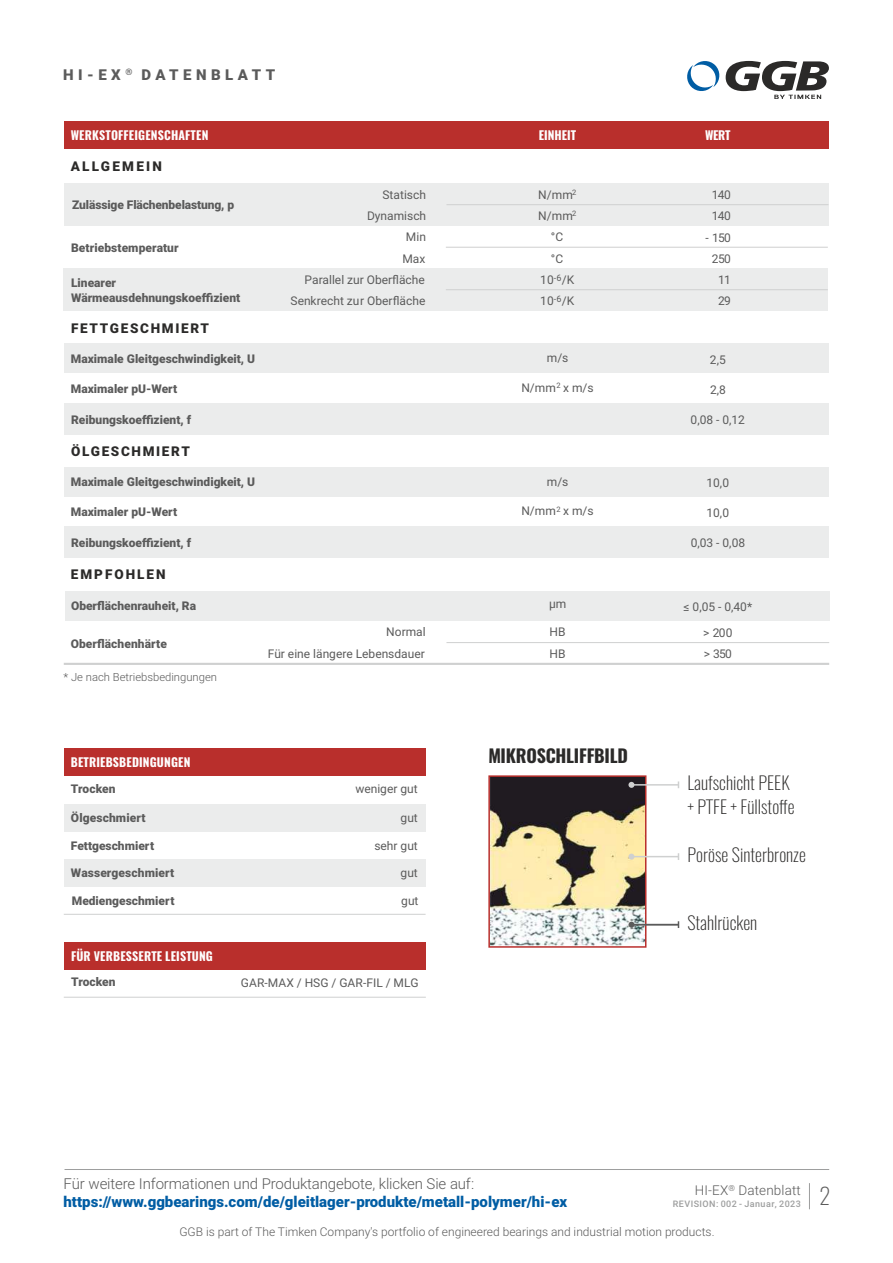
<style>
.page{position:relative;width:893px;height:1263px;background:#fff}
.page>*{position:absolute;margin:0;border:0;box-sizing:border-box;transform-origin:0 0}
.t1{font:200 22.5px "Oswald";color:#5b5b5b}
.t2{font:200 18px/24.5px "Oswald";color:#2b2a29}
.t3{font:700 18px "Oswald";letter-spacing:-.015em;color:#2b2a29}
.t4{font:900 15px "Roboto";color:#005da4}
.t5{font:300 15px "Roboto";letter-spacing:-.01em;color:#5b5b5b}
.t6{font:900 15px "Roboto";letter-spacing:.3em;color:#5b5b5b}
.t7{font:900 13.5px "Roboto";letter-spacing:.125em;color:#2b2a29}
.t8{font:300 13.5px "Roboto";letter-spacing:.01em;color:#5b5b5b}
.t9{font:900 13.5px "Roboto";letter-spacing:.17em;color:#2b2a29}
.t10{font:900 13.5px "Roboto";letter-spacing:.15em;color:#2b2a29}
.t11{font:900 12px/15px "Roboto";color:#5b5b5b}
.t12{font:12px/21.8px "Roboto";color:#5b5b5b}
.t13{font:300 12px "Roboto";color:#5b5b5b}
.t14{font:700 12px "Oswald";letter-spacing:.015em;color:#fefefe}
.t15{font:12px/21.3px "Roboto";letter-spacing:-.055em;color:#5b5b5b;text-align:right}
.t16{font:300 11.25px "Roboto";color:#5b5b5b}
.t17{font:500 9px "Roboto";letter-spacing:.05em;color:#9d9e9e}
.t18{font:9px "Roboto";color:#5b5b5b}
.t19{font:900 9px "Roboto";color:#5b5b5b}
.t20{font:300 8.25px "Roboto";color:#5b5b5b}
.t21{font:7.5px "Roboto";color:#5b5b5b}
</style>
<div class="page">
<div style="left:65px;top:591px;width:764px;height:30px;background:#ebecec"></div>
<hr style="left:65px;top:1169px;width:764px;height:1px;background:#9d9e9e">
<div style="left:64px;top:121px;width:764px;height:28px;background:#b92f2c"></div>
<svg style="left:809px;top:1183px;width:1px;height:26px"></svg>
<div style="left:64px;top:859px;width:362px;height:28px;background:#ebecec"></div>
<div style="left:64px;top:804px;width:362px;height:27px;background:#ebecec"></div>
<div style="left:64px;top:403px;width:764px;height:31px;background:#ebecec"></div>
<div style="left:64px;top:344px;width:764px;height:29px;background:#ebecec"></div>
<div style="left:64px;top:183px;width:764px;height:43px;background:#ebecec"></div>
<div style="left:64px;top:748px;width:362px;height:28px;background:#b92f2c"></div>
<hr style="left:446px;top:204px;width:382px;height:1px;background:#cfd0d0">
<hr style="left:64px;top:663px;width:765px;height:2px;background:#cfd0d0">
<hr style="left:64px;top:914px;width:362px;height:1px;background:#cfd0d0">
<hr style="left:446px;top:247px;width:382px;height:1px;background:#cfd0d0">
<hr style="left:446px;top:642px;width:383px;height:1px;background:#cfd0d0">
<img style="left:491px;top:778px;width:152px;height:167px">
<div style="left:488px;top:775px;width:158px;height:173px;border:2px solid #b92f2c"></div>
<hr style="left:631px;top:784px;width:47px;height:2px;background:#cfd0d0">
<svg style="left:628px;top:782px;width:6px;height:6px"></svg>
<hr style="left:631px;top:856px;width:47px;height:1px;background:#cfd0d0">
<svg style="left:628px;top:854px;width:6px;height:6px"></svg>
<div style="left:64px;top:942px;width:362px;height:27px;background:#b92f2c"></div>
<hr style="left:631px;top:924px;width:47px;height:1px;background:#5b5b5b">
<svg style="left:628px;top:922px;width:6px;height:6px"></svg>
<hr style="left:64px;top:997px;width:362px;height:1px;background:#cfd0d0">
<div style="left:64px;top:269px;width:764px;height:42px;background:#ebecec"></div>
<hr style="left:446px;top:289px;width:382px;height:1px;background:#cfd0d0">
<div style="left:64px;top:526px;width:764px;height:32px;background:#ebecec"></div>
<div style="left:64px;top:467px;width:764px;height:30px;background:#ebecec"></div>
<svg style="left:687px;top:60px;width:142px;height:39px"></svg>
<p class="t6" style="left:63px;top:69px;width:59px">HI-EX</p>
<p class="t19" style="left:125px;top:69px;width:9px">®</p>
<p class="t6" style="left:141px;top:69px;width:135px">DATENBLATT</p>
<p class="t14" style="left:71px;top:127px;width:139px">WERKSTOFFEIGENSCHAFTEN</p>
<p class="t14" style="left:539px;top:127px;width:39px">EINHEIT</p>
<p class="t14" style="left:705px;top:127px;width:27px">WERT</p>
<p class="t9" style="left:71px;top:161px;width:93px">ALLGEMEIN</p>
<p class="t11" style="left:72px;top:199px;width:163px">Zulässige Flächenbelastung, p</p>
<p class="t11" style="left:71px;top:241px;width:109px">Betriebstemperatur</p>
<p class="t12" style="left:382px;top:185px;width:45px">Statisch</p>
<p class="t12" style="left:538px;top:185px;width:36px">N/mm</p>
<p class="t21" style="left:572px;top:190px;width:6px">2</p>
<p class="t12" style="left:367px;top:206px;width:61px">Dynamisch</p>
<p class="t12" style="left:538px;top:206px;width:36px">N/mm</p>
<p class="t21" style="left:572px;top:211px;width:6px">2</p>
<p class="t12" style="left:402px;top:227px;width:25px">Min<br>Max</p>
<p class="t12" style="left:551px;top:227px;width:14px">°C</p>
<p class="t12" style="left:551px;top:249px;width:14px">°C</p>
<p class="t11" style="left:71px;top:277px;width:171px">Linearer<br>Wärmeausdehnungskoeffizient</p>
<p class="t12" style="left:305px;top:270px;width:122px">Parallel zur Oberfläche</p>
<p class="t18" style="left:554px;top:274px;width:9px">-6</p>
<p class="t12" style="left:540px;top:270px;width:36px">10 /K</p>
<p class="t18" style="left:554px;top:295px;width:9px">-6</p>
<p class="t12" style="left:290px;top:291px;width:136px">Senkrecht zur Oberfläche</p>
<p class="t12" style="left:540px;top:291px;width:36px">10 /K</p>
<p class="t7" style="left:71px;top:323px;width:139px">FETTGESCHMIERT</p>
<p class="t11" style="left:71px;top:352px;width:186px">Maximale Gleitgeschwindigkeit, U</p>
<p class="t12" style="left:547px;top:349px;width:23px">m/s</p>
<p class="t11" style="left:71px;top:382px;width:108px">Maximaler pU-Wert</p>
<p class="t12" style="left:521px;top:378px;width:74px">N/mm<sup>2</sup> x m/s</p>
<p class="t11" style="left:71px;top:413px;width:121px">Reibungskoeffizient, f</p>
<p class="t7" style="left:71px;top:446px;width:120px">ÖLGESCHMIERT</p>
<p class="t11" style="left:71px;top:476px;width:186px">Maximale Gleitgeschwindigkeit, U</p>
<p class="t12" style="left:547px;top:472px;width:23px">m/s</p>
<p class="t11" style="left:71px;top:505px;width:108px">Maximaler pU-Wert</p>
<p class="t12" style="left:521px;top:502px;width:74px">N/mm<sup>2</sup> x m/s</p>
<p class="t11" style="left:71px;top:537px;width:121px">Reibungskoeffizient, f</p>
<p class="t10" style="left:71px;top:569px;width:96px">EMPFOHLEN</p>
<p class="t11" style="left:71px;top:600px;width:127px">Oberflächenrauheit, Ra</p>
<p class="t12" style="left:549px;top:594px;width:19px">μm</p>
<p class="t11" style="left:71px;top:637px;width:98px">Oberflächenhärte</p>
<p class="t12" style="left:386px;top:622px;width:41px">Normal</p>
<p class="t12" style="left:549px;top:622px;width:18px">HB</p>
<p class="t12" style="left:268px;top:644px;width:159px">Für eine längere Lebensdauer</p>
<p class="t12" style="left:549px;top:644px;width:18px">HB</p>
<p class="t16" style="left:64px;top:672px;width:155px">* Je nach Betriebsbedingungen</p>
<p class="t14" style="left:71px;top:754px;width:121px">BETRIEBSBEDINGUNGEN</p>
<h2 class="t3" style="left:488px;top:744px;width:141px">MIKROSCHLIFFBILD</h2>
<p class="t11" style="left:71px;top:782px;width:47px">Trocken</p>
<p class="t11" style="left:71px;top:811px;width:76px">Ölgeschmiert</p>
<p class="t11" style="left:71px;top:839px;width:85px">Fettgeschmiert</p>
<p class="t11" style="left:71px;top:867px;width:105px">Wassergeschmiert</p>
<p class="t11" style="left:72px;top:894px;width:104px">Mediengeschmiert</p>
<p class="t12" style="left:355px;top:779px;width:64px">weniger gut</p>
<p class="t12" style="left:401px;top:808px;width:19px">gut</p>
<p class="t12" style="left:374px;top:836px;width:45px">sehr gut</p>
<p class="t12" style="left:401px;top:863px;width:19px">gut</p>
<p class="t12" style="left:401px;top:891px;width:19px">gut</p>
<p class="t14" style="left:71px;top:947px;width:143px">FÜR VERBESSERTE LEISTUNG</p>
<p class="t11" style="left:71px;top:976px;width:46px">Trocken</p>
<p class="t12" style="left:241px;top:973px;width:179px">GAR-MAX / HSG / GAR-FIL / MLG</p>
<p class="t12" style="left:712px;top:186px;width:21px;line-height:20.7px">140<br>140</p>
<p class="t15" style="left:705px;top:228px;width:27px">- 150<br>250<br>11<br>29</p>
<p class="t12" style="left:710px;top:350px;width:17px">2,5</p>
<p class="t12" style="left:710px;top:380px;width:17px">2,8</p>
<p class="t12" style="left:691px;top:410px;width:56px">0,08 - 0,12</p>
<p class="t12" style="left:706px;top:474px;width:24px">10,0</p>
<p class="t12" style="left:706px;top:503px;width:24px">10,0</p>
<p class="t12" style="left:691px;top:533px;width:56px">0,03 - 0,08</p>
<p class="t12" style="left:683px;top:597px;width:70px">≤ 0,05 - 0,40*</p>
<p class="t12" style="left:703px;top:623px;width:31px;line-height:21.3px">&gt; 200 &gt; 350</p>
<h2 class="t2" style="left:688px;top:770px;width:108px">Laufschicht PEEK + PTFE + Füllstoffe</h2>
<h2 class="t2" style="left:688px;top:842px;width:120px">Poröse Sinterbronze</h2>
<h2 class="t2" style="left:687px;top:910px;width:71px">Stahlrücken</h2>
<p class="t5" style="left:64px;top:1178px;width:412px">Für weitere Informationen und Produktangebote, klicken Sie auf:</p>
<p class="t4" style="left:63px;top:1196px;width:505px">https://www.ggbearings.com/de/gleitlager-produkte/metall-polymer/hi-ex</p>
<p class="t20" style="left:728px;top:1184px;width:8px">®</p>
<p class="t8" style="left:695px;top:1185px;width:108px">HI-EX Datenblatt</p>
<p class="t17" style="left:673px;top:1200px;width:130px">REVISION: 002 - Januar, 2023</p>
<p class="t13" style="left:179px;top:1226px;width:537px">GGB is part of The Timken Company's portfolio of engineered bearings and industrial motion products.</p>
<h1 class="t1" style="left:820px;top:1180px;width:13px">2</h1>
</div>
